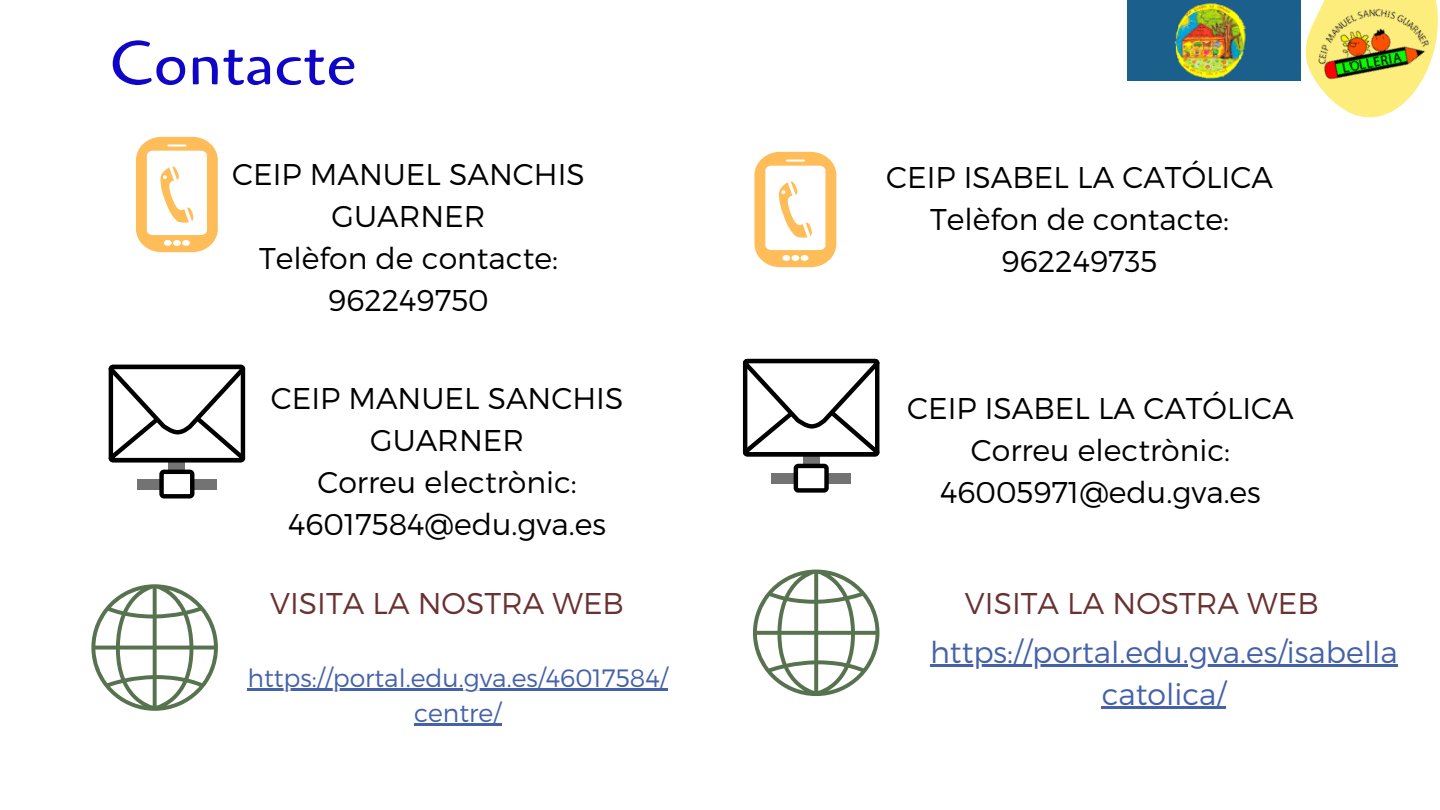
<style>
.page{position:relative;width:1440px;height:810px;background:#fff}
.page>*{position:absolute;margin:0;border:0;box-sizing:border-box;transform-origin:0 0}
.t1{font:61.7px "Cagliostro";color:#0f05c6}
.t2{font:300 30px/42px "Montserrat";color:#000;text-align:center}
.t3{font:300 30px/42px "Montserrat";color:#4562a9;text-align:center}
.t4{font:300 30px "Montserrat";color:#693131}
.t5{font:300 25.1px/35.1px "Montserrat";color:#4562a9;text-align:center}
</style>
<div class="page">
<img style="left:1301px;top:0;width:136px;height:118px">
<svg style="left:136px;top:137px;width:82px;height:115px"></svg>
<div style="left:137px;top:479px;width:80px;height:11px;background:#737373"></div>
<svg style="left:169px;top:465px;width:16px;height:5px"></svg>
<div style="left:162px;top:472px;width:30px;height:24px;background:#fff;border-radius:2px"></div>
<div style="left:159px;top:470px;width:35px;height:29px;border:4px solid #000;border-radius:2px"></div>
<svg style="left:109px;top:365px;width:136px;height:100px"></svg>
<svg style="left:91px;top:584px;width:127px;height:127px"></svg>
<img style="left:1128px;top:0;width:172px;height:81px">
<svg style="left:754px;top:152px;width:82px;height:115px"></svg>
<div style="left:772px;top:473px;width:79px;height:11px;background:#737373"></div>
<svg style="left:803px;top:459px;width:16px;height:5px"></svg>
<div style="left:796px;top:466px;width:31px;height:24px;background:#fff;border-radius:2px"></div>
<div style="left:794px;top:464px;width:35px;height:29px;border:4px solid #000;border-radius:2px"></div>
<svg style="left:743px;top:359px;width:136px;height:100px"></svg>
<svg style="left:753px;top:570px;width:126px;height:126px"></svg>
<hr style="left:930px;top:664px;width:468px;height:3px;background:#4562a9">
<hr style="left:1102px;top:706px;width:124px;height:3px;background:#4562a9">
<hr style="left:247px;top:688px;width:421px;height:2px;background:#4562a9">
<hr style="left:414px;top:723px;width:87px;height:3px;background:#4562a9">
<h3 class="t1" style="left:109px;top:23px;width:249px">Contacte</h3>
<h3 class="t2" style="left:232px;top:152px;width:354px">CEIP MANUEL SANCHIS<br>GUARNER<br>Telèfon de contacte:<br>962249750</h3>
<p class="t2" style="left:271px;top:376px;width:354px">CEIP MANUEL SANCHIS<br>GUARNER<br>Correu electrònic:<br>46017584@edu.gva.es</p>
<h1 class="t4" style="left:270px;top:584px;width:355px">VISITA LA NOSTRA WEB</h1>
<p class="t5" style="left:247px;top:659px;width:422px">https://portal.edu.gva.es/46017584/ centre/</p>
<p class="t2" style="left:886px;top:155px;width:388px">CEIP ISABEL LA CATÓLICA<br>Telèfon de contacte:<br>962249735</p>
<h2 class="t2" style="left:907px;top:386px;width:388px">CEIP ISABEL LA CATÓLICA<br>Correu electrònic:<br>46005971@edu.gva.es</h2>
<p class="t4" style="left:965px;top:584px;width:355px">VISITA LA NOSTRA WEB</p>
<h3 class="t3" style="left:930px;top:630px;width:469px">https://portal.edu.gva.es/isabella catolica/</h3>
</div>
